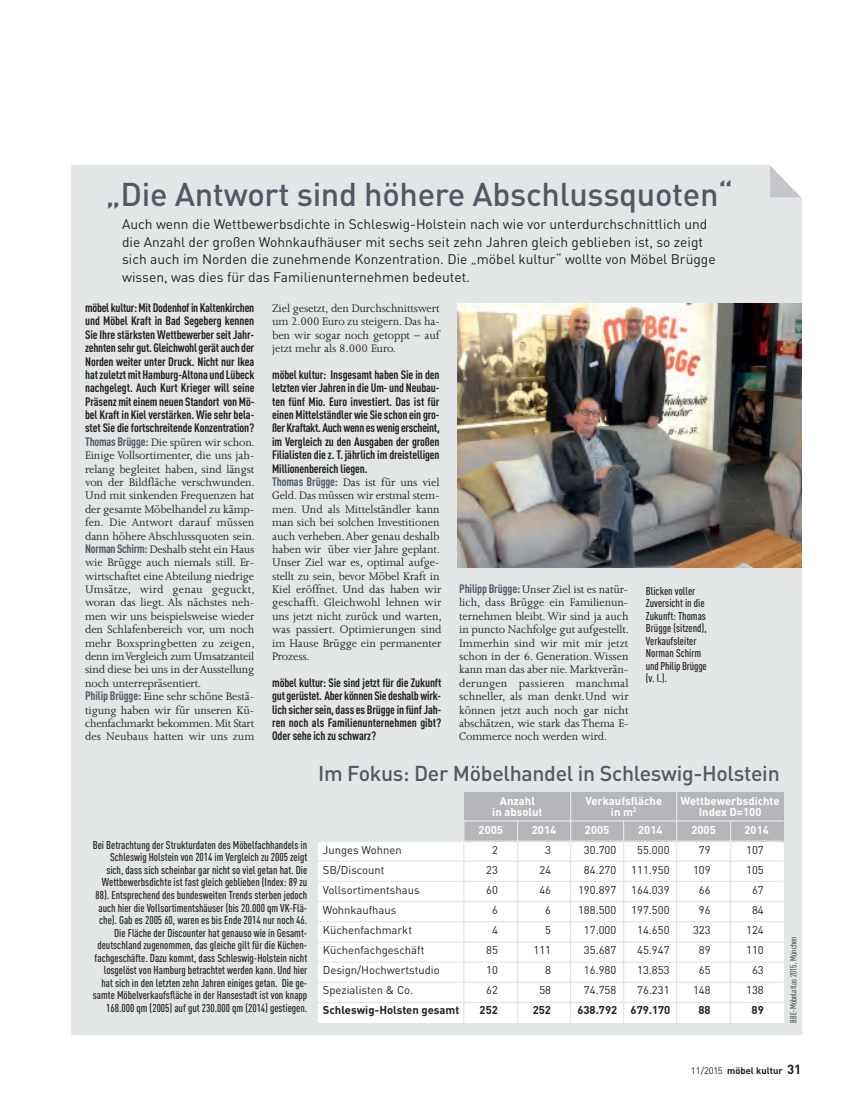
<style>
.page{position:relative;width:851px;height:1099px;background:#fff}
.page>*{position:absolute;margin:0;border:0;box-sizing:border-box;transform-origin:0 0}
.t1{font:500 32.5px "DIN Pro";letter-spacing:-.01em;color:#4f5a65}
.t2{font:500 21.25px "DIN Pro";letter-spacing:-.015em;color:#4f5a65}
.t3{font:13.75px/17.5px "DIN Pro";color:#231f20}
.t4{font:12.5px/13.4px "Joanna";letter-spacing:-.01em;color:#231f20}
.t5{font:700 condensed 12.12px/13.4px "DIN Pro";letter-spacing:-.01em;color:#231f20;text-align:justify}
.t6{font:500 condensed 11.25px/12.5px "DIN Pro";color:#231f20;text-align:right}
.t7{font:11.25px/20px "DIN Pro";color:#231f20;text-align:center}
.t8{font:700 11.25px/11.2px "DIN Pro";color:#fff;text-align:center}
.t9{font:700 11.25px "DIN Pro";color:#231f20}
.t10{font:700 9.38px "DIN Pro";color:#231f20}
.t11{font:condensed 8.75px "DIN Pro";letter-spacing:.01em;color:#231f20}
.s1{font-family:"DIN Pro";font-weight:700;font-stretch:condensed;font-size:12.12px;color:#4f5a65}
.s2{font-weight:400}
.s3{font-size:13.12px}
</style>
<div class="page">
<div style="left:71px;top:165px;width:730px;height:869px;background:#e3e6e7"></div>
<svg style="left:770px;top:165px;width:31px;height:33px"></svg>
<div style="left:464px;top:792px;width:319px;height:49px;background:#b4b6b9"></div>
<div style="left:318px;top:841px;width:465px;height:181px;background:#fff"></div>
<hr style="left:318px;top:840px;width:465px;height:1px;background:#e3e6e7">
<hr style="left:463px;top:820px;width:320px;height:1px;background:#e3e6e7">
<hr style="left:318px;top:860px;width:465px;height:1px;background:#e3e6e7">
<hr style="left:318px;top:880px;width:465px;height:2px;background:#e3e6e7">
<hr style="left:318px;top:901px;width:465px;height:1px;background:#e3e6e7">
<hr style="left:318px;top:921px;width:465px;height:1px;background:#e3e6e7">
<hr style="left:318px;top:941px;width:465px;height:1px;background:#e3e6e7">
<hr style="left:318px;top:961px;width:465px;height:1px;background:#e3e6e7">
<hr style="left:318px;top:981px;width:465px;height:1px;background:#e3e6e7">
<hr style="left:318px;top:1001px;width:465px;height:2px;background:#e3e6e7">
<hr style="left:517px;top:821px;width:1px;height:202px;background:#e3e6e7">
<hr style="left:463px;top:821px;width:1px;height:202px;background:#e3e6e7">
<hr style="left:570px;top:792px;width:1px;height:231px;background:#e3e6e7">
<hr style="left:623px;top:821px;width:1px;height:202px;background:#e3e6e7">
<hr style="left:675px;top:792px;width:2px;height:231px;background:#e3e6e7">
<hr style="left:729px;top:821px;width:2px;height:202px;background:#e3e6e7">
<img style="left:457px;top:304px;width:344px;height:263px">
<h1 class="t1" style="left:106px;top:167px;width:628px">„Die Antwort sind höhere Abschlussquoten“</h1>
<p class="t3" style="left:122px;top:214px;width:595px">Auch wenn die Wettbewerbsdichte in Schleswig-Holstein nach wie vor unterdurchschnittlich und die Anzahl der großen Wohnkaufhäuser mit sechs seit zehn Jahren gleich geblieben ist, so zeigt sich auch im Norden die zunehmende Konzentration. Die „möbel kultur“ wollte von Möbel Brügge wissen, was dies für das Familienunternehmen bedeutet.</p>
<p class="t5" style="left:85px;top:300px;width:171px">möbel kultur: Mit Dodenhof in Kaltenkirchen und Möbel Kraft in Bad Segeberg kennen Sie Ihre stärksten Wettbewerber seit Jahr&shy;zehnten sehr gut. Gleichwohl gerät auch der Norden weiter unter Druck. Nicht nur Ikea hat zuletzt mit Hamburg-Altona und Lübeck nachgelegt. Auch Kurt Krieger will seine Präsenz mit einem neuen Standort von Mö&shy;bel Kraft in Kiel verstärken. Wie sehr bela&shy;stet Sie die fortschreitende Konzentration?</p>
<p class="t4" style="left:85px;top:435px;width:171px"><span class="s1">Thomas Brügge:</span> Die spüren wir schon.<br>Einige Vollsortimenter, die uns jah&shy;relang begleitet haben, sind längst von der Bildfläche verschwunden.<br>Und mit sinkenden Frequenzen hat der gesamte Möbelhandel zu kämp&shy;fen. Die Antwort darauf müssen dann höhere Abschlussquoten sein.<br><span class="s1">Norman Schirm:</span> Deshalb steht ein Haus wie Brügge auch niemals still. Er&shy;wirtschaftet eine Abteilung niedrige Umsätze, wird genau geguckt, woran das liegt. Als nächstes neh&shy;men wir uns beispielsweise wieder den Schlafenbereich vor, um noch mehr Boxspringbetten zu zeigen, denn im Vergleich zum Umsatzanteil sind diese bei uns in der Ausstellung noch unterrepräsentiert.<br><span class="s1">Philip Brügge:</span> Eine sehr schöne Bestä&shy;tigung haben wir für unseren Kü&shy;chenfachmarkt bekommen. Mit Start des Neubaus hatten wir uns zum</p>
<p class="t4" style="left:272px;top:302px;width:169px;text-align:justify">Ziel gesetzt, den Durchschnittswert um 2.000 Euro zu steigern. Das ha&shy;ben wir sogar noch getoppt – auf jetzt mehr als 8.000 Euro.</p>
<p class="t5" style="left:272px;top:367px;width:169px">möbel kultur: Insgesamt haben Sie in den letzten vier Jahren in die Um- und Neubau&shy;ten fünf Mio. Euro investiert. Das ist für einen Mittelständler wie Sie schon ein gro&shy;ßer Kraftakt. Auch wenn es wenig erscheint, im Vergleich zu den Ausgaben der großen Filialisten die z. T. jährlich im dreistelligen Millionenbereich liegen.</p>
<p class="t4" style="left:272px;top:475px;width:171px"><span class="s1">Thomas Brügge:</span> Das ist für uns viel<br>Geld. Das müssen wir erstmal stem&shy;men. Und als Mittelständler kann man sich bei solchen Investitionen auch verheben. Aber genau deshalb haben wir über vier Jahre geplant.<br>Unser Ziel war es, optimal aufge&shy;stellt zu sein, bevor Möbel Kraft in<br>Kiel eröffnet. Und das haben wir geschafft. Gleichwohl lehnen wir uns jetzt nicht zurück und warten, was passiert. Optimierungen sind im Hause Brügge ein permanenter<br>Prozess.</p>
<p class="t5" style="left:272px;top:674px;width:171px">möbel kultur: Sie sind jetzt für die Zukunft gut gerüstet. Aber können Sie deshalb wirk&shy;lich sicher sein, dass es Brügge in fünf Jah&shy;ren noch als Familienunternehmen gibt?<br>Oder sehe ich zu schwarz?</p>
<p class="t4" style="left:459px;top:582px;width:171px;text-align:justify"><span class="s1">Philipp Brügge:</span>Unser Ziel ist es natür&shy;lich, dass Brügge ein Familienun&shy;ternehmen bleibt. Wir sind ja auch in puncto Nachfolge gut aufgestellt.<br>Immerhin sind wir mit mir jetzt schon in der 6. Generation. Wissen kann man das aber nie. Marktverän&shy;derungen passieren manchmal schneller, als man denkt.Und wir können jetzt auch noch gar nicht abschätzen, wie stark das Thema E-Commerce noch werden wird.</p>
<p class="t6" style="left:645px;top:583px;width:62px;text-align:left">Blicken voller<br>Zuversicht in die<br>Zukunft: Thomas<br>Brügge (sitzend),<br>Verkaufsleiter<br>Norman Schirm und Philip Brügge (v. l.).</p>
<h2 class="t2" style="left:318px;top:755px;width:463px">Im Fokus: Der Möbelhandel in Schleswig-Holstein</h2>
<p class="t6" style="left:93px;top:837px;width:216px">Bei Betrachtung der Strukturdaten des Möbelfachhandels in Schleswig Holstein von 2014 im Vergleich zu 2005 zeigt sich, dass sich scheinbar gar nicht so viel getan hat. Die Wettbewerbsdichte ist fast gleich geblieben (Index: 89 zu 88). Entsprechend des bundesweiten Trends sterben jedoch auch hier die Vollsortimentshäuser (bis 20.000 qm VK-Flä&shy;che). Gab es 2005 60, waren es bis Ende 2014 nur noch 46.<br>Die Fläche der Discounter hat genauso wie in Gesamt&shy;deutschland zugenommen, das gleiche gilt für die Küchen&shy;fachgeschäfte. Dazu kommt, dass Schleswig-Holstein nicht losgelöst von Hamburg betrachtet werden kann. Und hier hat sich in den letzten zehn Jahren einiges getan. Die ge&shy;samte Möbelverkaufsfläche in der Hansestadt ist von knapp 168.000 qm (2005) auf gut 230.000 qm (2014) gestiegen.</p>
<p class="t7" style="left:323px;top:838px;width:118px;text-align:left">Junges Wohnen<br>SB/Discount<br>Vollsortimentshaus<br>Wohnkaufhaus<br>Küchenfachmarkt<br>Küchenfachgeschäft<br>Design/Hochwertstudio<br>Spezialisten &amp; Co.</p>
<p class="t9" style="left:323px;top:1000px;width:138px">Schleswig-Holsten gesamt</p>
<p class="t8" style="left:492px;top:793px;width:52px">Anzahl<br>in absolut</p>
<p class="t8" style="left:585px;top:793px;width:78px">Verkaufsfläche in m<sup>2</sup></p>
<p class="t8" style="left:680px;top:793px;width:101px">Wettbewerbsdichte<br>Index D=100</p>
<p class="t8" style="left:531px;top:823px;width:26px">2014</p>
<p class="t7" style="left:533px;top:838px;width:19px;text-align:right">3<br>24<br>46<br>6<br>5<br>111<br>8<br>58</p>
<p class="t9" style="left:532px;top:1000px;width:20px">252</p>
<p class="t8" style="left:691px;top:823px;width:26px">2005</p>
<p class="t7" style="left:693px;top:838px;width:19px">79<br>109<br>66<br>96<br>323<br>89<br>65<br>148</p>
<p class="t9" style="left:698px;top:1000px;width:14px">88</p>
<p class="t8" style="left:478px;top:823px;width:26px">2005</p>
<p class="t7" style="left:486px;top:838px;width:13px">2<br>23<br>60<br>6<br>4<br>85<br>10<br>62</p>
<p class="t9" style="left:479px;top:1000px;width:20px">252</p>
<p class="t8" style="left:744px;top:823px;width:26px">2014</p>
<p class="t7" style="left:746px;top:838px;width:19px">107<br>105<br>67<br>84<br>124<br>110<br>63<br>138</p>
<p class="t9" style="left:751px;top:1000px;width:14px">89</p>
<p class="t8" style="left:585px;top:823px;width:26px">2005</p>
<p class="t7" style="left:578px;top:838px;width:40px">30.700<br>84.270<br>190.897<br>188.500<br>17.000<br>35.687<br>16.980<br>74.758</p>
<p class="t9" style="left:577px;top:1000px;width:41px">638.792</p>
<p class="t8" style="left:638px;top:823px;width:26px">2014</p>
<p class="t7" style="left:631px;top:838px;width:40px">55.000<br>111.950<br>164.039<br>197.500<br>14.650<br>45.947<br>13.853<br>76.231</p>
<p class="t9" style="left:630px;top:1000px;width:41px">679.170</p>
<p class="t11" style="left:786px;top:1022px;width:88px;rotate:-90deg">BBE-Möbelatlas 2015, München</p>
<p class="t10" style="left:690px;top:1062px;width:112px"><span class="s2">11/2015</span> möbel kultur <span class="s3">31</span></p>
</div>
